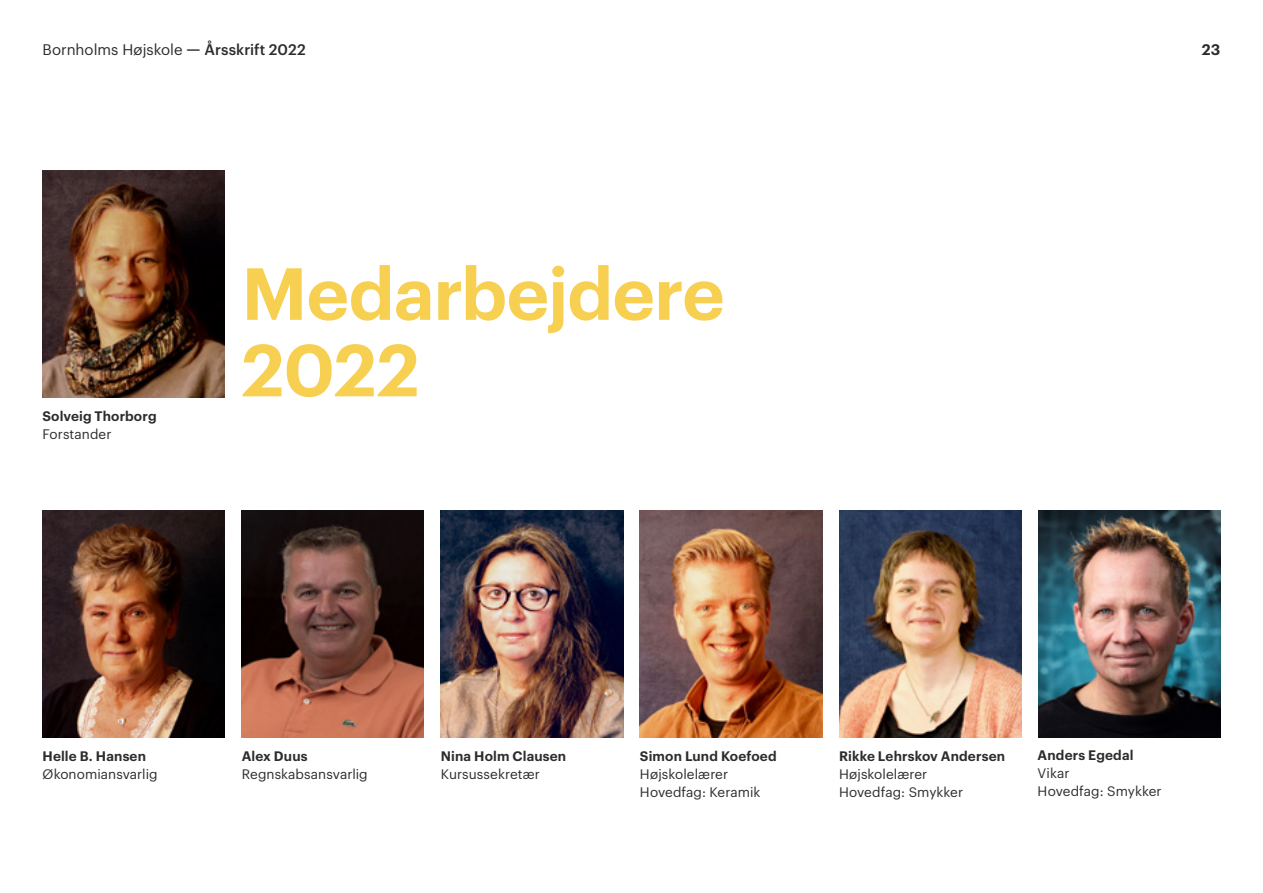
<style>
.page{position:relative;width:1263px;height:893px;background:#fff}
.page>*{position:absolute;margin:0;border:0;box-sizing:border-box;transform-origin:0 0}
.t1{font:600 72px "Graphik";letter-spacing:-.01em;color:#f7cf51}
.t2{font:15px "Graphik";color:#2e2b2c}
.t3{font:600 15px "Graphik";color:#2e2b2c}
.t4{font:13.5px "Graphik";letter-spacing:.005em;color:#2e2b2c}
.t5{font:600 13.5px "Graphik";letter-spacing:.01em;color:#2e2b2c}
.s1{font-weight:600}
.s2{font-weight:500}
</style>
<div class="page">
<img style="left:43px;top:170px;width:182px;height:227px">
<img style="left:43px;top:510px;width:182px;height:228px">
<img style="left:441px;top:510px;width:182px;height:228px">
<img style="left:242px;top:510px;width:182px;height:228px">
<img style="left:839px;top:510px;width:182px;height:228px">
<img style="left:640px;top:510px;width:182px;height:228px">
<img style="left:1038px;top:510px;width:182px;height:228px">
<p class="t2" style="left:43px;top:38px;width:265px">Bornholms Højskole <span class="s1">—</span> <span class="s2">Årsskrift 2022</span></p>
<p class="t3" style="left:1202px;top:38px;width:20px">23</p>
<p class="t5" style="left:42px;top:406px;width:116px">Solveig Thorborg</p>
<p class="t4" style="left:42px;top:424px;width:71px">Forstander</p>
<p class="t1" style="left:242px;top:239px;width:484px">Medarbejdere</p>
<p class="t1" style="left:242px;top:315px;width:179px">2022</p>
<p class="t5" style="left:43px;top:746px;width:105px">Helle B. Hansen</p>
<p class="t4" style="left:43px;top:764px;width:117px">Økonomiansvarlig</p>
<p class="t5" style="left:242px;top:746px;width:67px">Alex Duus</p>
<p class="t4" style="left:242px;top:764px;width:128px">Regnskabsansvarlig</p>
<p class="t5" style="left:441px;top:746px;width:127px">Nina Holm Clausen</p>
<p class="t4" style="left:441px;top:764px;width:100px">Kursussekretær</p>
<p class="t5" style="left:640px;top:746px;width:138px">Simon Lund Koefoed</p>
<p class="t4" style="left:640px;top:764px;width:90px">Højskolelærer</p>
<p class="t4" style="left:640px;top:782px;width:122px">Hovedfag: Keramik</p>
<p class="t5" style="left:839px;top:746px;width:167px">Rikke Lehrskov Andersen</p>
<p class="t4" style="left:839px;top:764px;width:90px">Højskolelærer</p>
<p class="t4" style="left:839px;top:782px;width:126px">Hovedfag: Smykker</p>
<p class="t5" style="left:1038px;top:744px;width:97px">Anders Egedal</p>
<p class="t4" style="left:1038px;top:763px;width:33px">Vikar</p>
<p class="t4" style="left:1038px;top:781px;width:126px">Hovedfag: Smykker</p>
</div>
